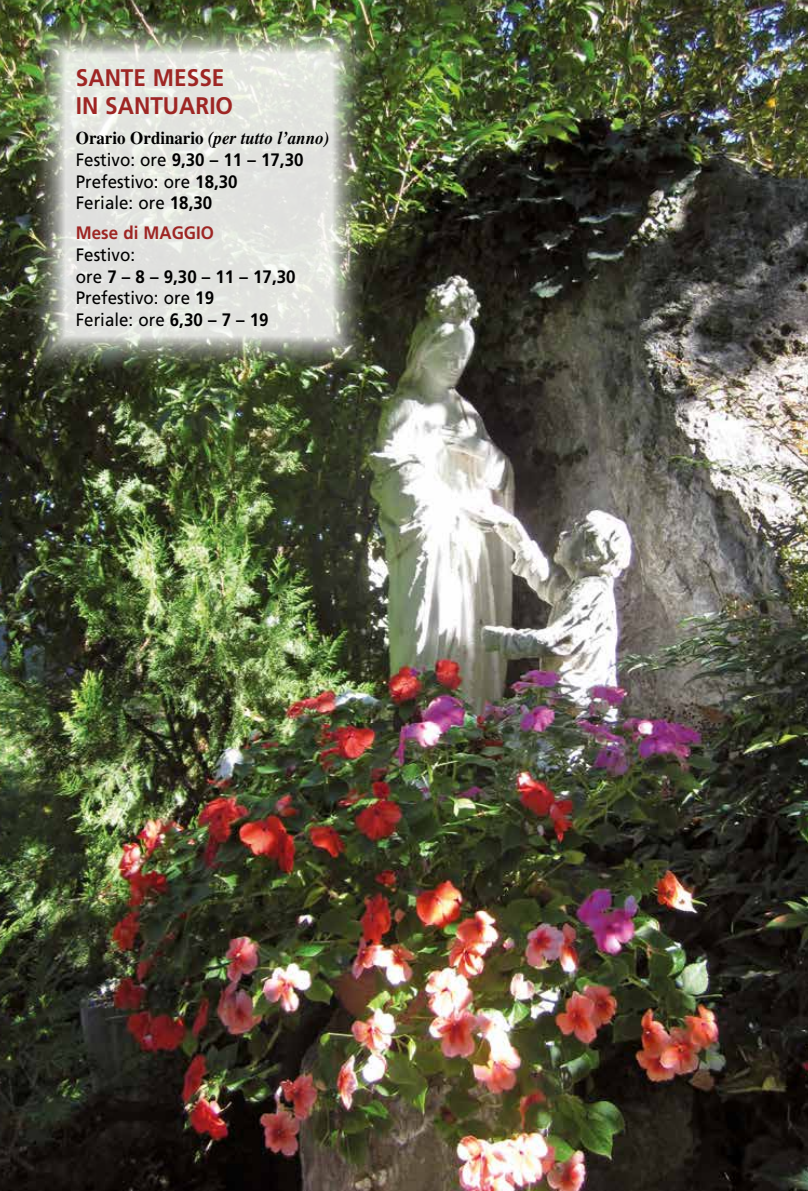
<style>
.page{position:relative;width:808px;height:1191px;background:#fff}
.page>*{position:absolute;margin:0;border:0;box-sizing:border-box;transform-origin:0 0}
.t1{font:700 24px/28.8px "Frutiger";color:#9e2624;scale:.94 1}
.t2{font:18px/21.6px "Frutiger";color:#000;scale:.94 1}
.t3{font:italic 700 18px "Times";color:#000;scale:.94 1}
.t4{font:700 18px "Frutiger";color:#9e2624;scale:.94 1}
.s1{font-style:normal}
.s2{font-weight:700}
</style>
<div class="page">
<img style="left:0;top:0;width:808px;height:1191px">
<img style="left:26px;top:15px;width:345px;height:360px">
<h1 class="t1" style="left:76px;top:63px;width:169px">SANTE MESSE<br>IN SANTUARIO</h1>
<p class="t3" style="left:76px;top:128px;width:271px"><span class="s1">Orario Ordinario</span> (per tutto l’anno)</p>
<p class="t2" style="left:76px;top:149px;width:244px">Festivo: ore <span class="s2">9,30 – 11 – 17,30<br></span>Prefestivo: ore <span class="s2">18,30<br></span>Feriale: ore <span class="s2">18,30</span></p>
<p class="t4" style="left:76px;top:222px;width:149px">Mese di MAGGIO</p>
<p class="t2" style="left:76px;top:244px;width:235px">Festivo:<br>ore <span class="s2">7 – 8 – 9,30 – 11 – 17,30<br></span>Prefestivo: ore <span class="s2">19<br></span>Feriale: ore <span class="s2">6,30 – 7 – 19</span></p>
</div>
